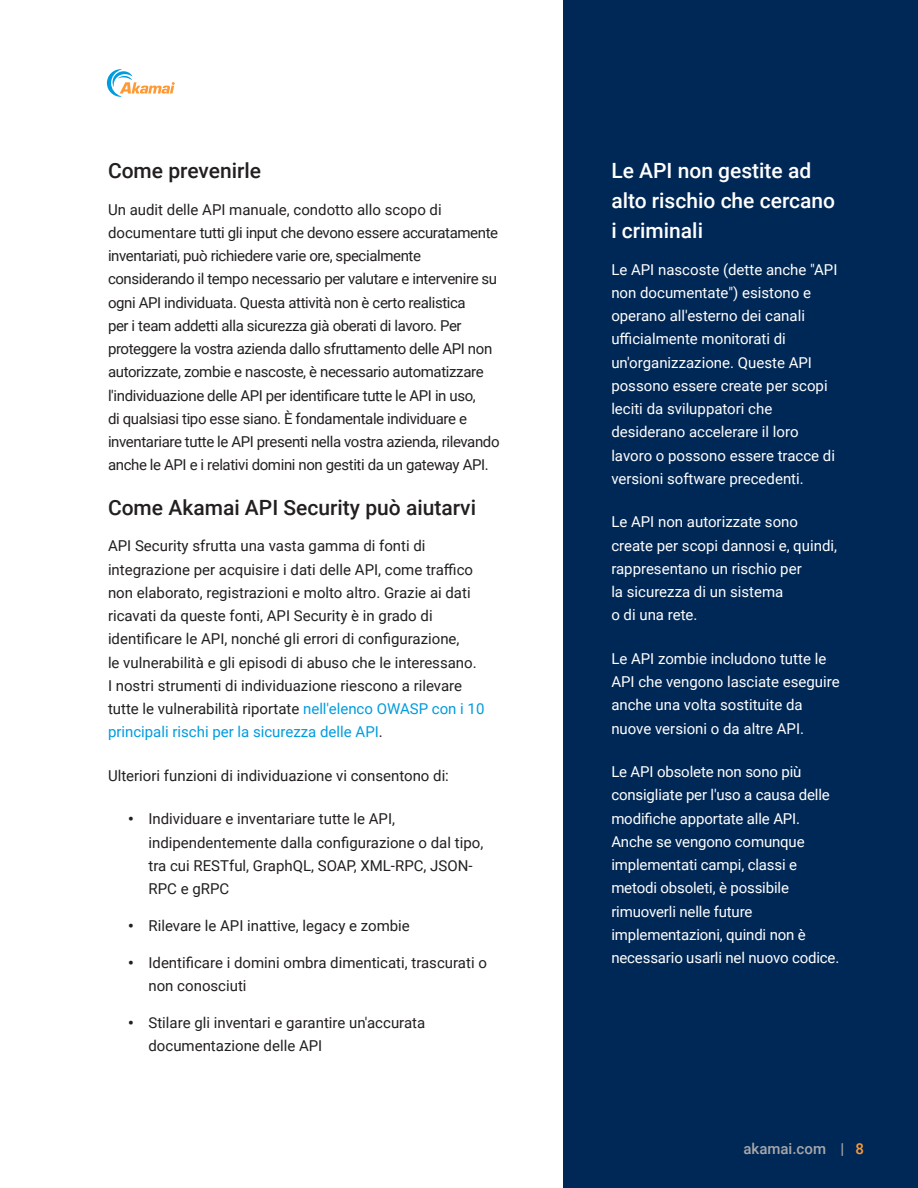
<style>
.page{position:relative;width:918px;height:1188px;background:#fff}
.page>*{position:absolute;margin:0;border:0;box-sizing:border-box;transform-origin:0 0}
.H2_-_Subheading{font:500 21px/30px "Roboto";color:#fff}
.H2_-_Subheading-2{font:500 21px "Roboto";color:#231f20}
.Body{font:15px/23.2px "Roboto";color:#231f20}
.Body-2{font:15px/23.2px "Roboto";color:#fff}
.Body-3{font:15px/23.2px "Roboto";letter-spacing:-.025em;color:#231f20}
.Subtitle{font:500 15px "Roboto";color:#a8a8aa}
.s1{color:#009cde}
.s2{font-weight:900}
.s3{color:#f93}
</style>
<div class="page">
<svg style="left:107px;top:69px;width:68px;height:28px"></svg>
<div style="left:564px;top:0;width:354px;height:1188px;background:#002856"></div>
<p class="H2_-_Subheading-2" style="left:108px;top:156px;width:155px">Come prevenirle</p>
<p class="Body-3" style="left:108px;top:197px;width:393px">Un audit delle API manuale, condotto allo scopo di documentare tutti gli input che devono essere accuratamente inventariati, può richiedere varie ore, specialmente considerando il tempo necessario per valutare e intervenire su ogni API individuata. Questa attività non è certo realistica<br>per i team addetti alla sicurezza già oberati di lavoro. Per proteggere la vostra azienda dallo sfruttamento delle API non autorizzate, zombie e nascoste, è necessario automatizzare l'individuazione delle API per identificare tutte le API in uso,<br>di qualsiasi tipo esse siano. È fondamentale individuare e inventariare tutte le API presenti nella vostra azienda, rilevando anche le API e i relativi domini non gestiti da un gateway API.</p>
<p class="H2_-_Subheading-2" style="left:108px;top:492px;width:370px">Come Akamai API Security può aiutarvi</p>
<p class="Body" style="left:108px;top:534px;width:378px">API Security sfrutta una vasta gamma di fonti di integrazione per acquisire i dati delle API, come traffico non elaborato, registrazioni e molto altro. Grazie ai dati ricavati da queste fonti, API Security è in grado di identificare le API, nonché gli errori di configurazione,<br>le vulnerabilità e gli episodi di abuso che le interessano.<br>I nostri strumenti di individuazione riescono a rilevare tutte le vulnerabilità riportate <span class="s1">nell'elenco OWASP con i 10 principali rischi per la sicurezza delle API</span>.</p>
<p class="Body" style="left:108px;top:763px;width:342px">Ulteriori funzioni di individuazione vi consentono di:</p>
<p class="Body" style="left:148px;top:807px;width:336px;text-indent:-20px"><span class="s2">•</span> Individuare e inventariare tutte le API, indipendentemente dalla configurazione o dal tipo, tra cui RESTful, GraphQL, SOAP, XML-RPC, JSON-RPC e gRPC</p>
<p class="Body" style="left:128px;top:913px;width:283px"><span class="s2">•</span> Rilevare le API inattive, legacy e zombie</p>
<p class="Body" style="left:148px;top:950px;width:340px;text-indent:-20px"><span class="s2">•</span> Identificare i domini ombra dimenticati, trascurati o non conosciuti</p>
<p class="Body" style="left:148px;top:1010px;width:278px;text-indent:-20px"><span class="s2">•</span> Stilare gli inventari e garantire un'accurata documentazione delle API</p>
<p class="H2_-_Subheading" style="left:611px;top:155px;width:225px">Le API non gestite ad alto rischio che cercano i criminali</p>
<p class="Body-2" style="left:611px;top:257px;width:228px">Le API nascoste (dette anche "API non documentate") esistono e operano all'esterno dei canali ufficialmente monitorati di un'organizzazione. Queste API possono essere create per scopi leciti da sviluppatori che desiderano accelerare il loro lavoro o possono essere tracce di versioni software precedenti.</p>
<p class="Body-2" style="left:611px;top:510px;width:227px">Le API non autorizzate sono create per scopi dannosi e, quindi, rappresentano un rischio per<br>la sicurezza di un sistema<br>o di una rete.</p>
<p class="Body-2" style="left:611px;top:646px;width:230px">Le API zombie includono tutte le<br>API che vengono lasciate eseguire anche una volta sostituite da nuove versioni o da altre API.</p>
<p class="Body-2" style="left:611px;top:759px;width:230px">Le API obsolete non sono più consigliate per l'uso a causa delle modifiche apportate alle API.<br>Anche se vengono comunque implementati campi, classi e metodi obsoleti, è possibile rimuoverli nelle future implementazioni, quindi non è necessario usarli nel nuovo codice.</p>
<p class="Subtitle" style="left:743px;top:1139px;width:122px">akamai.com | <span class="s3">8</span></p>
</div>
